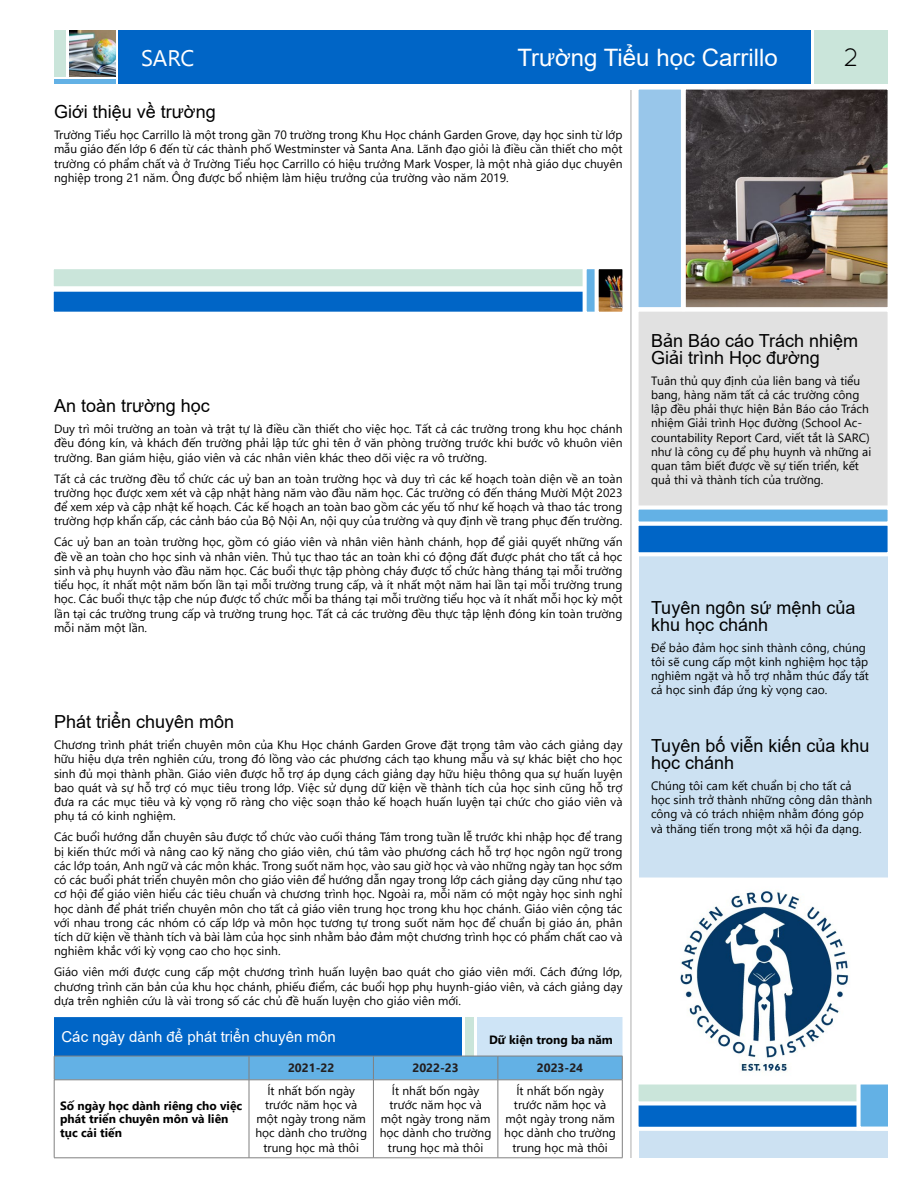
<style>
.page{position:relative;width:918px;height:1188px;background:#fff}
.page>*{position:absolute;margin:0;border:0;box-sizing:border-box;transform-origin:0 0}
.t1{font:25.5px "Quicksand";color:#010101}
.t2{font:24px "Arial";color:#fff}
.t3{font:18px/16.5px "Arial";color:#010101}
.t4{font:15px "Arial";color:#fff}
.t5{font:12px/14.2px "Segoe UI";color:#010101}
.t6{font:700 12px/13.5px "Segoe UI";color:#010101}
.t7{font:700 12px "Segoe UI";color:#231f20}
</style>
<div class="page">
<div style="left:815px;top:30px;width:73px;height:54px;background:#cae5da"></div>
<div style="left:639px;top:90px;width:249px;height:1068px;background:#cce1f2"></div>
<hr style="left:630px;top:90px;width:2px;height:1068px;background:#c8c8c8">
<div style="left:118px;top:30px;width:694px;height:54px;background:#0065c6"></div>
<img style="left:69px;top:30px;width:47px;height:46px">
<div style="left:54px;top:30px;width:12px;height:46px;background:#cae5da"></div>
<hr style="left:54px;top:80px;width:62px;height:4px;background:#63b1e5">
<div style="left:638px;top:313px;width:250px;height:192px;background:#e1e1e1"></div>
<div style="left:635px;top:1096px;width:257px;height:35px;background:#0065c6;border:4px solid #fff"></div>
<div style="left:635px;top:1080px;width:257px;height:25px;background:#cae5da;border:4px solid #fff"></div>
<svg style="left:861px;top:1087px;width:26px;height:39px"></svg>
<div style="left:856px;top:1080px;width:36px;height:51px;border:4px solid #fff"></div>
<div style="left:635px;top:521px;width:257px;height:35px;background:#0065c6;border:4px solid #fff"></div>
<div style="left:635px;top:505px;width:257px;height:21px;background:#63b1e5;border:4px solid #fff"></div>
<svg style="left:638px;top:89px;width:42px;height:224px;background:#9dc8ea"></svg>
<img style="left:680px;top:83px;width:208px;height:230px">
<div style="left:50px;top:265px;width:577px;height:25px;background:#cae5da;border:4px solid #fff"></div>
<div style="left:50px;top:288px;width:577px;height:28px;background:#0065c6;border:4px solid #fff"></div>
<div style="left:583px;top:265px;width:32px;height:51px;background:#63b1e5;border:4px solid #fff"></div>
<img style="left:600px;top:270px;width:22px;height:41px">
<div style="left:595px;top:265px;width:32px;height:51px;border:4px solid #fff"></div>
<svg style="left:635px;top:877px;width:257px;height:210px;background:#c6d2db"></svg>
<div style="left:54px;top:1017px;width:408px;height:40px;background:#0065c6;border:3px solid #0065c6"></div>
<div style="left:465px;top:1017px;width:9px;height:40px;background:#cae5da"></div>
<div style="left:477px;top:1017px;width:145px;height:40px;background:#cee4f6;border:3px solid #cee4f6"></div>
<svg style="left:55px;top:1081px;width:567px;height:77px"></svg>
<svg style="left:54px;top:1056px;width:569px;height:24px;background:#65aedf"></svg>
<hr style="left:54px;top:1080px;width:1px;height:78px;background:#808080">
<hr style="left:54px;top:1080px;width:195px;height:1px;background:#808080">
<hr style="left:54px;top:1158px;width:195px;height:1px;background:#808080">
<hr style="left:249px;top:1080px;width:1px;height:78px;background:#808080">
<hr style="left:249px;top:1158px;width:124px;height:1px;background:#808080">
<hr style="left:373px;top:1080px;width:1px;height:78px;background:#808080">
<hr style="left:373px;top:1158px;width:125px;height:1px;background:#808080">
<hr style="left:498px;top:1080px;width:1px;height:78px;background:#808080">
<hr style="left:249px;top:1080px;width:124px;height:1px;background:#808080">
<hr style="left:373px;top:1080px;width:125px;height:1px;background:#808080">
<hr style="left:498px;top:1080px;width:124px;height:1px;background:#808080">
<hr style="left:622px;top:1080px;width:1px;height:78px;background:#808080">
<hr style="left:498px;top:1158px;width:124px;height:1px;background:#808080">
<h2 class="t2" style="left:517px;top:41px;width:262px">Trường Tiểu học Carrillo</h2>
<h1 class="t1" style="left:844px;top:42px;width:17px">2</h1>
<h3 class="t3" style="left:54px;top:103px;width:163px">Giới thiệu về trường</h3>
<p class="t5" style="left:54px;top:127px;width:570px;text-align:justify">Trường Tiểu học Carrillo là một trong gần 70 trường trong Khu Học chánh Garden Grove, dạy học sinh từ lớp mẫu giáo đến lớp 6 đến từ các thành phố Westminster và Santa Ana. Lãnh đạo giỏi là điều cần thiết cho một trường có phẩm chất và ở Trường Tiểu học Carrillo có hiệu trưởng Mark Vosper, là một nhà giáo dục chuyên nghiệp trong 21 năm. Ông được bổ nhiệm làm hiệu trưởng của trường vào năm 2019.</p>
<h3 class="t3" style="left:54px;top:397px;width:157px">An toàn trường học</h3>
<p class="t5" style="left:54px;top:421px;width:570px;text-align:justify">Duy trì môi trường an toàn và trật tự là điều cần thiết cho việc học. Tất cả các trường trong khu học chánh đều đóng kín, và khách đến trường phải lập tức ghi tên ở văn phòng trường trước khi bước vô khuôn viên trường. Ban giám hiệu, giáo viên và các nhân viên khác theo dõi việc ra vô trường.</p>
<p class="t5" style="left:54px;top:470px;width:570px;text-align:justify">Tất cả các trường đều tổ chức các uỷ ban an toàn trường học và duy trì các kế hoạch toàn diện về an toà n trường học được xem xét và cập nhật hàng năm vào đầu năm học. Các trường có đến tháng Mười Một 2023 để xem xép và cập nhật kế hoạch. Các kế hoạch an toàn bao gồm các yếu tố như kế hoạch và thao tác trong trường hợp khẩn cấp, các cảnh báo của Bộ Nội An, nội quy của trường và quy định về trang phục đến trường.</p>
<p class="t5" style="left:54px;top:534px;width:570px;text-align:justify">Các uỷ ban an toàn trường học, gồm có giáo viên và nhân viên hành chánh, họp để giải quyết những vấn đề về an toàn cho học sinh và nhân viên. Thủ tục thao tác an toàn khi có động đất được phát cho tất cả học sinh và phụ huynh vào đầu năm học. Các buổi thực tập phòng cháy được tổ chức hàng tháng tại mỗi trường tiểu học, ít nhất một năm bốn lần tạ i mỗi trường trung cấp, và ít nhất một năm hai lần tạ i mỗi trường trung học. Các buổi thực tập che núp được tổ chức mỗi ba tháng tại mỗi trường tiểu học và ít nhất mỗi học kỳ một lần tạ i các trường trung cấp và trường trung học. Tất cả các trường đều thực tập lệnh đóng kín toàn trường mỗi năm một lần.</p>
<h3 class="t3" style="left:54px;top:714px;width:182px">Phát triển chuyên môn</h3>
<p class="t5" style="left:54px;top:737px;width:570px">Chương trình phát triển chuyên môn của Khu Học chánh Garden Grove đặt trọng tâm vào cách giảng dạy hữu hiệu dựa trên nghiên cứu, trong đó lồng vào các phương cách tạo khung mẫu và sự khác biệt cho học sinh đủ mọi thành phần. Giáo viên được hỗ trợ áp dụng cách giảng dạy hữu hiệu thông qua sự huấn luyện bao quát và sự hỗ trợ có mục tiêu trong lớp. Việc sử dụng dữ kiện về thành tích của học sinh cũng hỗ trợ đưa ra các mục tiêu và kỳ vọng rõ ràng cho việc soạn thảo kế hoạch huấn luyện tại chức cho giáo viên và phụ tá có kinh nghiệm.</p>
<p class="t5" style="left:54px;top:829px;width:570px">Các buổi hướng dẫn chuyên sâu được tổ chức vào cuối tháng Tám trong tuần lễ trước khi nhập học để trang bị kiến thức mới và nâng cao kỹ năng cho giáo viên, chú tâm vào phương cách hỗ trợ học ngôn ngữ trong các lớp toán, Anh ngữ và các môn khác. Trong suốt năm học, vào sau giờ học và vào những ngày tan học sớm có các buổi phát triển chuyên môn cho giáo viên để hướng dẫn ngay trong lớp cách giảng dạy cũng như tạo cơ hội để giáo viên hiểu các tiêu chuẩn và chương trình học. Ngoài ra, mỗi năm có một ngày học sinh nghỉ học dành để phát triển chuyên môn cho tất cả giáo viên trung học trong khu học chánh. Giáo viên cộng tác với nhau trong các nhóm có cấp lớp và môn học tương tự trong suốt năm học để chuẩn bị giáo án, phân tích dữ kiện về thà nh tích và bài là m của học sinh nhằ m bảo đảm một chương trình học có phẩm chất cao và nghiêm khắc với kỳ vọng cao cho học sinh.</p>
<p class="t5" style="left:54px;top:964px;width:570px;text-align:justify">Giáo viên mới được cung cấp một chương trình huấn luyện bao quát cho giáo viên mới. Cách đứng lớp, chương trình căn bản của khu học chánh, phiếu điểm, các buổi họp phụ huynh-giáo viên, và cách giảng dạy dựa trên nghiên cứu là vài trong số các chủ đề huấn luyện cho giáo viên mới.</p>
<p class="t6" style="left:489px;top:1032px;width:125px">Dữ kiện trong ba năm</p>
<p class="t7" style="left:288px;top:1057px;width:48px">2021-22</p>
<p class="t7" style="left:413px;top:1057px;width:48px">2022-23</p>
<p class="t7" style="left:537px;top:1057px;width:48px">2023-24</p>
<p class="t6" style="left:60px;top:1098px;width:184px">Số ngày học dành riêng cho việc phát triển chuyên môn và liên tục cải tiến</p>
<p class="t4" style="left:62px;top:1027px;width:276px">Các ngày dành để phát triển chuyên môn</p>
<p class="t5" style="left:255px;top:1082px;width:113px;text-align:center">Ít nhất bốn ngày trước năm học và một ngày trong năm học dà nh cho trường trung học mà thôi</p>
<p class="t5" style="left:380px;top:1082px;width:113px;text-align:center">Ít nhất bốn ngày trước năm học và một ngày trong năm học dà nh cho trường trung học mà thôi</p>
<p class="t5" style="left:504px;top:1082px;width:113px;text-align:center">Ít nhất bốn ngày trước năm học và một ngày trong năm học dà nh cho trường trung học mà thôi</p>
<h3 class="t3" style="left:651px;top:332px;width:209px">Bản Báo cáo Trách nhiệm<br>Giải trình Học đường</h3>
<p class="t5" style="left:651px;top:372px;width:222px">Tuân thủ quy định của liên bang và tiểu bang, hàng năm tất cả các trường công lập đều phải thực hiện Bản Báo cáo Trách nhiệm Giải trình Học đường (School Ac&shy;countability Report Card, viết tắt là SARC) như là công cụ để phụ huynh và những ai quan tâm biết được về sự tiến triển, kết quả thi và thà nh tích của trường.</p>
<h3 class="t3" style="left:651px;top:600px;width:206px">Tuyên ngôn sứ mệnh của khu học chánh</h3>
<p class="t5" style="left:651px;top:639px;width:220px">Để bảo đảm học sinh thành công, chúng tôi sẽ cung cấp một kinh nghiệm học tập nghiêm ngặt và hỗ trợ nhằm thúc đẩy tất cả học sinh đáp ứng kỳ vọng cao.</p>
<h3 class="t3" style="left:651px;top:738px;width:220px">Tuyên bố viễn kiến của khu học chánh</h3>
<p class="t5" style="left:651px;top:777px;width:223px">Chúng tôi cam kết chuẩn bị cho tất cả học sinh trở thành những công dân thành công và có trách nhiệm nhằm đóng góp và thăng tiến trong một xã hội đa dạng.</p>
</div>
